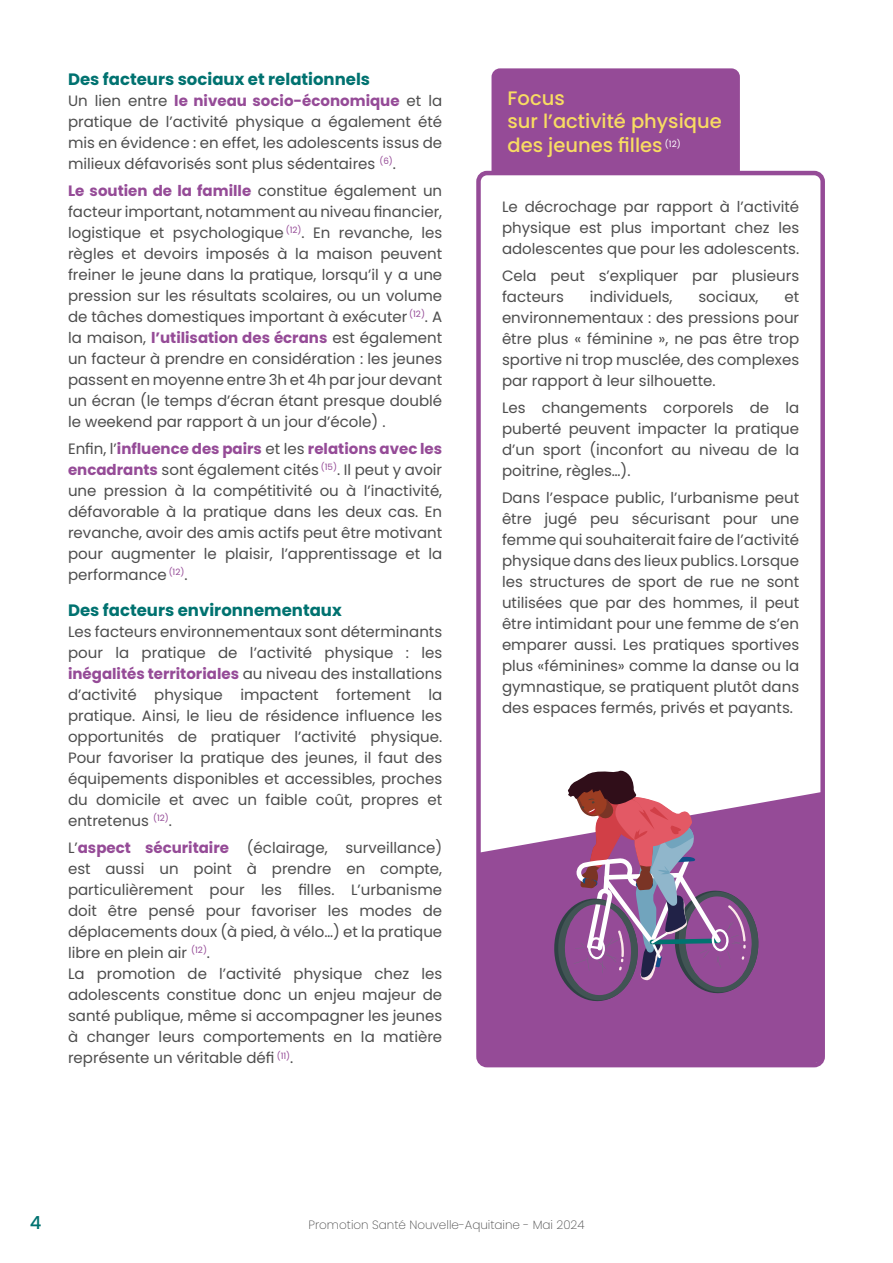
<style>
.page{position:relative;width:893px;height:1263px;background:#fff}
.page>*{position:absolute;margin:0;border:0;box-sizing:border-box;transform-origin:0 0}
.t1{font:500 19.5px/23.4px "Poppins";color:#f8dc62}
.t2{font:500 18px "Poppins";color:#007270}
.t3{font:700 16.5px "Poppins";color:#007270}
.t4{font:15px/21px "Poppins";color:#4d4d4d;text-align:justify}
.t5{font:200 12px "Poppins";color:#4d4d4d}
.t6{font:8.7px "Poppins";color:#fff}
.s1{font-weight:700;color:#954b97}
</style>
<div class="page">
<svg style="left:481px;top:792px;width:339px;height:270px;background:#9e5aa0"></svg>
<div style="left:491px;top:68px;width:249px;height:103px;background:#954b97"></div>
<div style="left:476px;top:171px;width:349px;height:896px;border:4px solid #954b97;border-radius:9px"></div>
<svg style="left:552px;top:770px;width:208px;height:232px"></svg>
<p class="t3" style="left:68px;top:70px;width:304px">Des facteurs sociaux et relationnels</p>
<p class="t4" style="left:68px;top:91px;width:376px">Un lien entre <span class="s1">le niveau socio-économique</span> et la pratique de l’activité physique a également été mis en évidence : en effet, les adolescents issus de milieux défavorisés sont plus sédentaires <sup>(6)</sup>.</p>
<p class="t4" style="left:68px;top:181px;width:376px"><span class="s1">Le soutien de la famille</span> constitue également un facteur important, notamment au niveau financier, logistique et psychologique <sup>(12)</sup>. En revanche, les règles et devoirs imposés à la maison peuvent freiner le jeune dans la pratique, lorsqu’il y a une pression sur les résultats scolaires, ou un volume de tâches domestiques important à exécuter <sup>(12)</sup>. A la maison, <span class="s1">l’utilisation des écrans</span> est également un facteur à prendre en considération : les jeunes passent en moyenne entre 3h et 4h par jour devant un écran (le temps d’écran étant presque doublé le weekend par rapport à un jour d’école) .</p>
<p class="t4" style="left:68px;top:439px;width:376px">Enfin, l’<span class="s1">influence des pairs</span> et les <span class="s1">relations avec les encadrants</span> sont également cités <sup>(15)</sup>. Il peut y avoir une pression à la compétitivité ou à l’inactivité, défavorable à la pratique dans les deux cas. En revanche, avoir des amis actifs peut être motivant pour augmenter le plaisir, l’apprentissage et la performance <sup>(12)</sup>.</p>
<p class="t3" style="left:68px;top:601px;width:275px">Des facteurs environnementaux</p>
<p class="t4" style="left:68px;top:622px;width:376px">Les facteurs environnementaux sont déterminants pour la pratique de l’activité physique : les <span class="s1">inégalités territoriales</span> au niveau des installations d’activité physique impactent fortement la pratique. Ainsi, le lieu de résidence influence les opportunités de pratiquer l’activité physique.<br>Pour favoriser la pratique des jeunes, il faut des équipements disponibles et accessibles, proches du domicile et avec un faible coût, propres et entretenus <sup>(12)</sup>.</p>
<p class="t4" style="left:68px;top:838px;width:376px;text-align:left">L’<span class="s1">aspect sécuritaire</span> (éclairage, surveillance) est aussi un point à prendre en compte, particulièrement pour les filles. L’urbanisme doit être pensé pour favoriser les modes de déplacements doux (à pied, à vélo…) et la pratique libre en plein air <sup>(12)</sup>.<br>La promotion de l’activité physique chez les adolescents constitue donc un enjeu majeur de santé publique, même si accompagner les jeunes à changer leurs comportements en la matière représente un véritable défi <sup>(11)</sup>.</p>
<h1 class="t1" style="left:507px;top:86px;width:216px">Focus<br>sur l’activité physique des jeunes filles</h1>
<p class="t6" style="left:665px;top:139px;width:17px">(12)</p>
<p class="t4" style="left:502px;top:197px;width:299px">Le décrochage par rapport à l’activité physique est plus important chez les adolescentes que pour les adolescents.</p>
<p class="t4" style="left:502px;top:266px;width:299px">Cela peut s’expliquer par plusieurs facteurs</p>
<p class="t4" style="left:590px;top:287px;width:84px">individuels,</p>
<p class="t4" style="left:698px;top:287px;width:62px">sociaux,</p>
<p class="t4" style="left:502px;top:287px;width:299px;text-indent:282px">et environnementaux : des pressions pour être plus « féminine », ne pas être trop sportive ni trop musclée, des complexes par rapport à leur silhouette.</p>
<p class="t4" style="left:502px;top:398px;width:299px">Les changements corporels de la puberté peuvent impacter la pratique d’un sport (inconfort au niveau de la poitrine, règles…).</p>
<p class="t4" style="left:502px;top:488px;width:299px">Dans l’espace public, l’urbanisme peut être jugé peu sécurisant pour une femme qui souhaiterait faire de l’activité physique dans des lieux publics. Lorsque les structures de sport de rue ne sont utilisées que par des hommes, il peut être intimidant pour une femme de s’en emparer aussi. Les pratiques sportives plus «féminines» comme la danse ou la gymnastique, se pratiquent plutôt dans des espaces fermés, privés et payants.</p>
<p class="t2" style="left:30px;top:1212px;width:13px">4</p>
<p class="t5" style="left:308px;top:1218px;width:278px">Promotion Santé Nouvelle-Aquitaine - Mai 2024</p>
</div>
